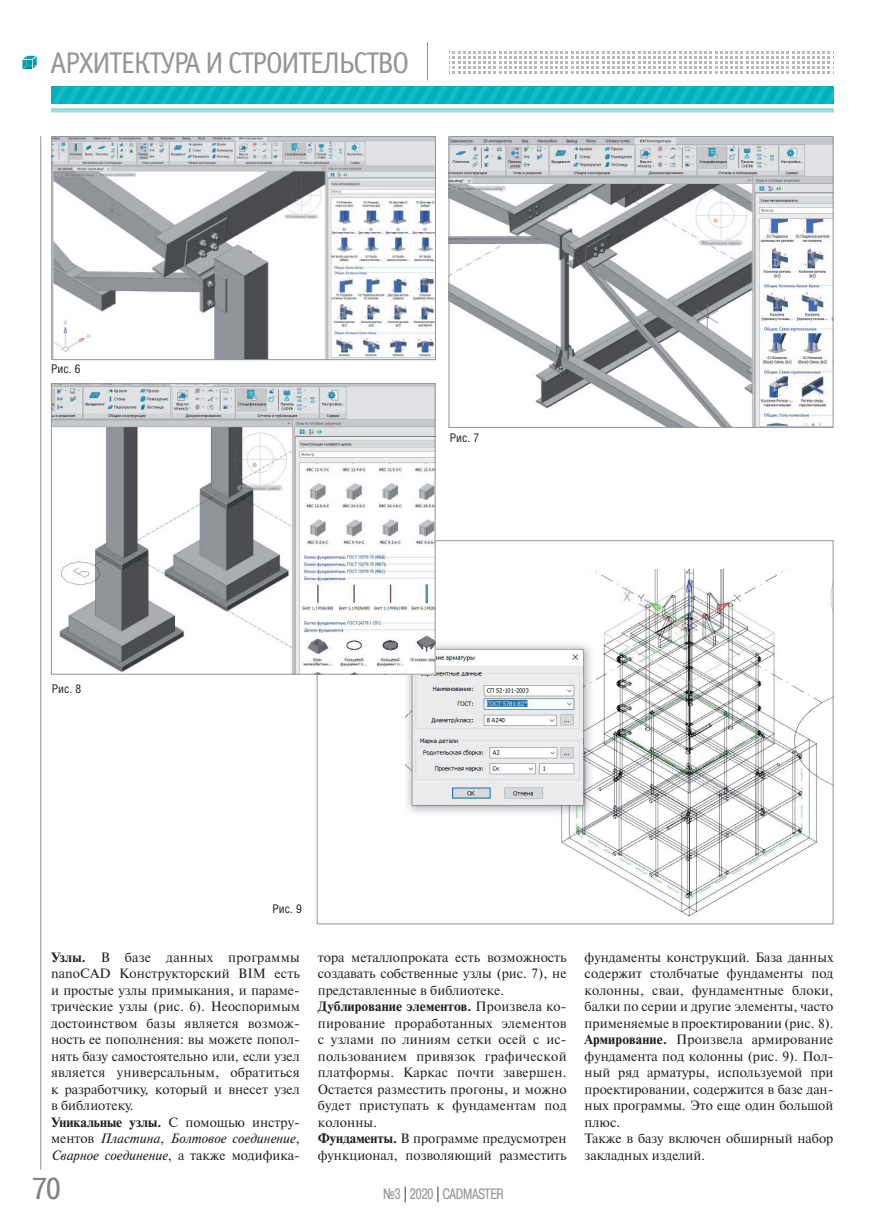
<style>
.page{position:relative;width:893px;height:1221px;background:#fff}
.page>*{position:absolute;margin:0;border:0;box-sizing:border-box;transform-origin:0 0}
.t1{font:30px "Officina Sans C";letter-spacing:-.05em;color:#939598}
.t2{font:30px "Pragmatica Cond C";color:#808285;scale:1.07 1}
.t3{font:15px "Pragmatica Cond C";color:#939598;scale:.9 1}
.t4{font:13.5px/16.5px "Newton C";color:#231f20}
.t5{font:12px "Helios Cond";color:#231f20}
.s1{font-weight:700}
.s2{font-style:italic}
.s3{color:#231f20}
</style>
<div class="page">
<svg style="left:22px;top:55px;width:15px;height:15px"></svg>
<hr style="left:427px;top:42px;width:1px;height:38px;background:#939598">
<svg style="left:449px;top:51px;width:385px;height:23px"></svg>
<svg style="left:52px;top:86px;width:781px;height:18px;background:#09b5c0"></svg>
<hr style="left:51px;top:108px;width:782px;height:4px;background:#9ed9e0">
<hr style="left:40px;top:136px;width:1px;height:1033px;background:#939598">
<img style="left:53px;top:138px;width:381px;height:220px">
<div style="left:51px;top:136px;width:385px;height:224px;border:1px solid #939598"></div>
<img style="left:405px;top:569px;width:426px;height:348px">
<img style="left:451px;top:138px;width:380px;height:288px">
<div style="left:449px;top:136px;width:384px;height:292px;border:1px solid #939598"></div>
<img style="left:53px;top:385px;width:380px;height:287px">
<div style="left:51px;top:383px;width:384px;height:291px;border:1px solid #939598"></div>
<h1 class="t1" style="left:50px;top:51px;width:360px">АРХИТЕКТУРА И СТРОИТЕЛЬСТВО</h1>
<p class="t5" style="left:51px;top:365px;width:31px">Рис. 6</p>
<p class="t5" style="left:52px;top:684px;width:31px">Рис. 8</p>
<p class="t5" style="left:450px;top:433px;width:31px">Рис. 7</p>
<p class="t5" style="left:272px;top:904px;width:31px">Рис. 9</p>
<p class="t4" style="left:51px;top:949px;width:250px"><span class="s1">Узлы.</span> В базе данных программы nanoCAD Конструк тор ский BIM есть и простые узлы примыкания, и параме&shy;трические узлы (рис. 6). Неоспоримым достоинством базы является возмож&shy;ность ее пополнения: вы можете попол&shy;нять базу самостоятельно или, если узел является уни вер саль ным, обра тить ся к раз работчику, который и внесет узел в библиотеку.<br><span class="s1">Уникальные узлы.</span> С помощью инстру&shy;ментов <span class="s2">Пластина</span>, <span class="s2">Болтовое соединение</span>, <span class="s2">Сварное соединение</span>, а также модифика-</p>
<p class="t4" style="left:318px;top:949px;width:250px">тора металлопроката есть возможность создавать собственные узлы (рис. 7), не представленные в библиотеке.<br><span class="s1">Дублирование элементов.</span> Произвела ко&shy;пирование прора бо тан ных элементов с узлами по линиям сетки осей с ис&shy;пользованием привязок графической платформы. Каркас почти завершен.<br>Остается разместить прогоны, и можно будет приступать к фундаментам под колонны.<br><span class="s1">Фундаменты.</span> В программе предусмотрен функционал, позволяющий разместить</p>
<p class="t4" style="left:585px;top:949px;width:250px">фундаменты конструкций. База данных содержит столбчатые фундаменты под колонны, сваи, фундаментные блоки, балки по серии и другие элементы, часто применяемые в проектировании (рис. 8).<br><span class="s1">Армирование.</span> Произвела армирование фундамента под колонны (рис. 9). Пол&shy;ный ряд арматуры, используемой при проектировании, содержится в базе дан&shy;ных программы. Это еще один большой плюс.<br>Также в базу включен обширный набор закладных изделий.</p>
<h1 class="t2" style="left:33px;top:1171px;width:27px">70</h1>
<p class="t3" style="left:383px;top:1185px;width:135px">¹3 <span class="s3">|</span> 2020 <span class="s3">|</span> CADMASTER</p>
</div>
